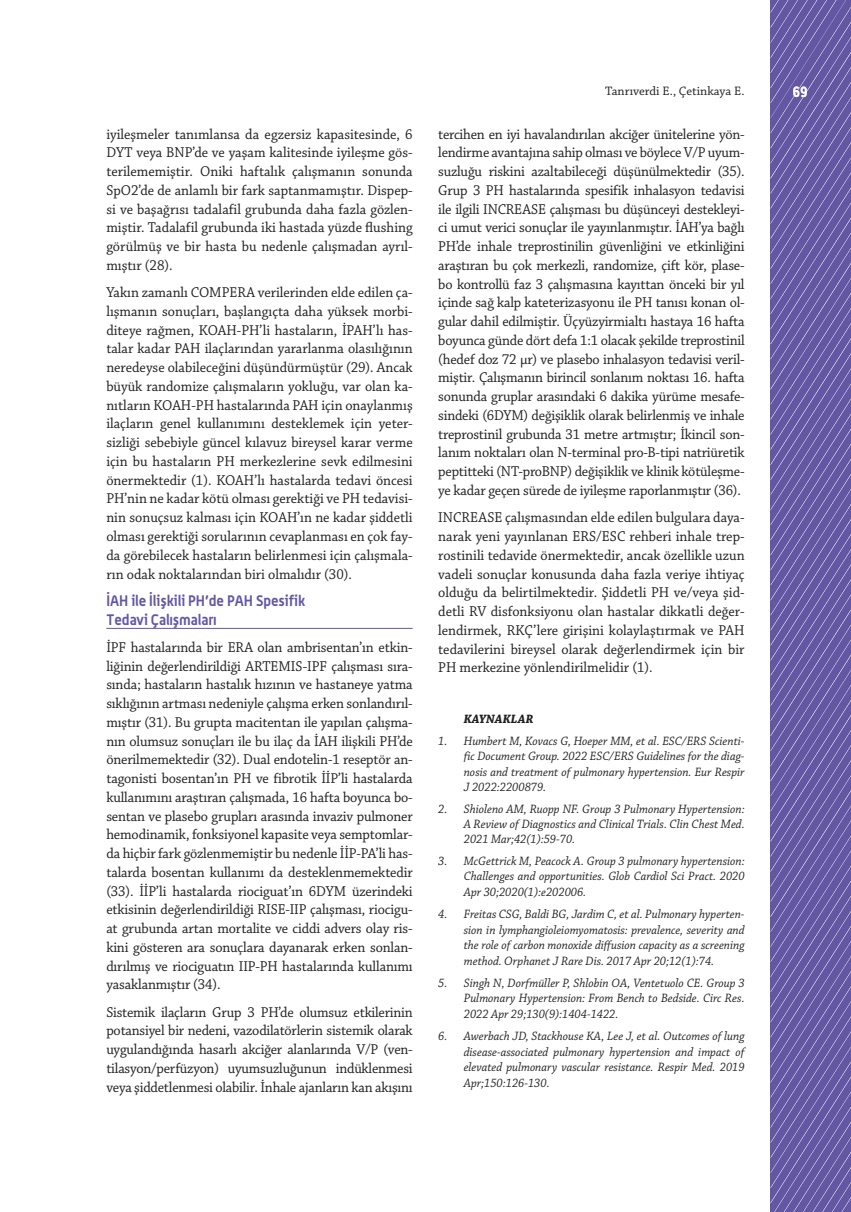
<style>
.page{position:relative;width:851px;height:1212px;background:#fff}
.page>*{position:absolute;margin:0;border:0;box-sizing:border-box;transform-origin:0 0}
.t1{font:15px/18.8px "Chaparral Pro";letter-spacing:-.005em;color:#231f20;text-align:justify;scale:.95 1}
.t2{font:700 15px/18.8px "Alwyn OT";color:#6357a4;scale:.95 1}
.t3{font:700 15px "Alwyn OT";color:#fff;scale:.85 1}
.t4{font:12.9px "Chaparral Pro";color:#231f20}
.t5{font:italic 12.75px/15.6px "Chaparral Pro";color:#231f20;text-align:justify;scale:.95 1}
.t6{font:italic 700 12.75px "Chaparral Pro";color:#231f20;scale:.95 1}
</style>
<div class="page">
<svg style="left:770px;top:0;width:80px;height:1212px;background:#6b60a8"></svg>
<hr style="left:106px;top:628px;width:306px;height:1px;background:#6357a4">
<p class="t1" style="left:106px;top:125px;width:324px">iyileşmeler tanımlansa da egzersiz kapasitesinde, 6<br>DYT veya BNP’de ve yaşam kalitesinde iyileşme gös&shy;terilememiştir. Oniki haftalık çalışmanın sonunda SpO2’de de anlamlı bir fark saptanmamıştır. Dispep&shy;si ve başağrısı tadalafil grubunda daha fazla gözlen&shy;miştir. Tadalafil grubunda iki hastada yüzde flushing görülmüş ve bir hasta bu nedenle çalışmadan ayrıl&shy;mıştır (28).</p>
<p class="t1" style="left:106px;top:284px;width:324px">Yakın zamanlı COMPERA verilerinden elde edilen ça&shy;lışmanın sonuçları, başlangıçta daha yüksek morbi&shy;diteye rağmen, KOAH-PH’li hastaların, İPAH’lı has&shy;talar kadar PAH ilaçlarından yararlanma olasılığının neredeyse olabileceğini düşündürmüştür (29). Ancak büyük randomize çalışmaların yokluğu, var olan ka&shy;nıtların KOAH-PH hastalarında PAH için onaylanmış ilaçların genel kullanımını desteklemek için yeter&shy;sizliği sebebiyle güncel kılavuz bireysel karar verme için bu hastaların PH merkezlerine sevk edilmesini önermektedir (1). KOAH’lı hastalarda tedavi öncesi PH’nin ne kadar kötü olması gerektiği ve PH tedavisi&shy;nin sonuçsuz kalması için KOAH’ın ne kadar şiddetli olması gerektiği sorularının cevaplanması en çok fay&shy;da görebilecek hastaların belirlenmesi için çalışmala&shy;rın odak noktalarından biri olmalıdır (30).</p>
<p class="t2" style="left:106px;top:591px;width:211px">İAH ile İlişkili PH’de PAH Spesifik<br>Tedavi Çalışmaları</p>
<p class="t1" style="left:106px;top:638px;width:324px">İPF hastalarında bir ERA olan ambrisentan’ın etkin&shy;liğinin değerlendirildiği ARTEMIS-IPF çalışması sıra&shy;sında; hastaların hastalık hızının ve hastaneye yatma sıklığının artması nedeniyle çalışma erken sonlandırıl&shy;mıştır (31). Bu grupta macitentan ile yapılan çalışma&shy;nın olumsuz sonuçları ile bu ilaç da İAH ilişkili PH’de önerilmemektedir (32). Dual endotelin-1 reseptör an&shy;tagonisti bosentan’ın PH ve fibrotik İİP’li hastalarda kullanımını araştıran çalışmada, 16 hafta boyunca bo&shy;sentan ve plasebo grupları arasında invaziv pulmoner hemodinamik, fonksiyonel kapasite veya semptomlar&shy;da hiçbir fark gözlenmemiştir bu nedenle İİP-PA’li has&shy;talarda bosentan kullanımı da desteklenmemektedir (33). İİP’li hastalarda riociguat’ın 6DYM üzerindeki etkisinin değerlendirildiği RISE-IIP çalışması, riocigu&shy;at grubunda artan mortalite ve ciddi advers olay ris&shy;kini gösteren ara sonuçlara dayanarak erken sonlan&shy;dırılmış ve riociguatın IIP-PH hastalarında kullanımı yasaklanmıştır (34).</p>
<p class="t1" style="left:106px;top:1003px;width:324px">Sistemik ilaçların Grup 3 PH’de olumsuz etkilerinin potansiyel bir nedeni, vazodilatörlerin sistemik olarak uygulandığında hasarlı akciğer alanlarında V/P (ven&shy;tilasyon/perfüzyon) uyumsuzluğunun indüklenmesi veya şiddetlenmesi olabilir. İnhale ajanların kan akışını</p>
<p class="t4" style="left:605px;top:83px;width:141px">Tanrıverdi E., Çetinkaya E.</p>
<p class="t3" style="left:792px;top:82px;width:19px">69</p>
<p class="t1" style="left:438px;top:125px;width:324px">tercihen en iyi havalandırılan akciğer ünitelerine yön&shy;lendirme avantajına sahip olması ve böylece V/P uyum&shy;suzluğu riskini azaltabileceği düşünülmektedir (35).<br>Grup 3 PH hastalarında spesifik inhalasyon tedavisi ile ilgili INCREASE çalışması bu düşünceyi destekleyi&shy;ci umut verici sonuçlar ile yayınlanmıştır. İAH’ya bağlı PH’de inhale treprostinilin güvenliğini ve etkinliğini araştıran bu çok merkezli, randomize, çift kör, plase&shy;bo kontrollü faz 3 çalışmasına kayıttan önceki bir yıl içinde sağ kalp kateterizasyonu ile PH tanısı konan ol&shy;gular dahil edilmiştir. Üçyüzyirmialtı hastaya 16 hafta boyunca günde dört defa 1:1 olacak şekilde treprostinil (hedef doz 72 µr) ve plasebo inhalasyon tedavisi veril&shy;miştir. Çalışmanın birincil sonlanım noktası 16. hafta sonunda gruplar arasındaki 6 dakika yürüme mesafe&shy;sindeki (6DYM) değişiklik olarak belirlenmiş ve inhale treprostinil grubunda 31 metre artmıştır; İkincil son&shy;lanım noktaları olan N-terminal pro-B-tipi natriüretik peptitteki (NT-proBNP) değişiklik ve klinik kötüleşme&shy;ye kadar geçen sürede de iyileşme raporlanmıştır (36).</p>
<p class="t1" style="left:438px;top:509px;width:324px">INCREASE çalışmasından elde edilen bulgulara daya&shy;narak yeni yayınlanan ERS/ESC rehberi inhale trep&shy;rostinili tedavide önermektedir, ancak özellikle uzun vadeli sonuçlar konusunda daha fazla veriye ihtiyaç olduğu da belirtilmektedir. Şiddetli PH ve/veya şid&shy;detli RV disfonksiyonu olan hastalar dikkatli değer&shy;lendirmek, RKÇ’lere girişini kolaylaştırmak ve PAH tedavilerini bireysel olarak değerlendirmek için bir PH merkezine yönlendirilmelidir (1).</p>
<p class="t6" style="left:463px;top:712px;width:75px">KAYNAKLAR</p>
<p class="t5" style="left:463px;top:734px;width:297px;text-indent:-26px">1. Humbert M, Kovacs G, Hoeper MM, et al. ESC/ERS Scienti&shy;fic Document Group. 2022 ESC/ERS Guidelines for the diag&shy;nosis and treatment of pulmonary hypertension. Eur Respir J 2022:2200879.</p>
<p class="t5" style="left:463px;top:801px;width:297px;text-indent:-26px">2. Shioleno AM, Ruopp NF. Group 3 Pulmonary Hypertension:<br>A Review of Diagnostics and Clinical Trials. Clin Chest Med.<br>2021 Mar;42(1):59-70.</p>
<p class="t5" style="left:463px;top:853px;width:297px;text-indent:-26px">3. McGettrick M, Peacock A. Group 3 pulmonary hypertension:<br>Challenges and opportunities. Glob Cardiol Sci Pract. 2020<br>Apr 30;2020(1):e202006.</p>
<p class="t5" style="left:463px;top:907px;width:297px;text-indent:-26px">4. Freitas CSG, Baldi BG, Jardim C, et al. Pulmonary hyperten&shy;sion in lymphangioleiomyomatosis: prevalence, severity and the role of carbon monoxide diffusion capacity as a screening method. Orphanet J Rare Dis. 2017 Apr 20;12(1):74.</p>
<p class="t5" style="left:463px;top:975px;width:297px;text-indent:-26px">5. Singh N, Dorfmüller P, Shlobin OA, Ventetuolo CE. Group 3<br>Pulmonary Hypertension: From Bench to Bedside. Circ Res.<br>2022 Apr 29;130(9):1404-1422.</p>
<p class="t5" style="left:463px;top:1029px;width:297px;text-indent:-26px">6. Awerbach JD, Stackhouse KA, Lee J, et al. Outcomes of lung disease-associated pulmonary hypertension and impact of elevated pulmonary vascular resistance. Respir Med. 2019<br>Apr;150:126-130.</p>
</div>
